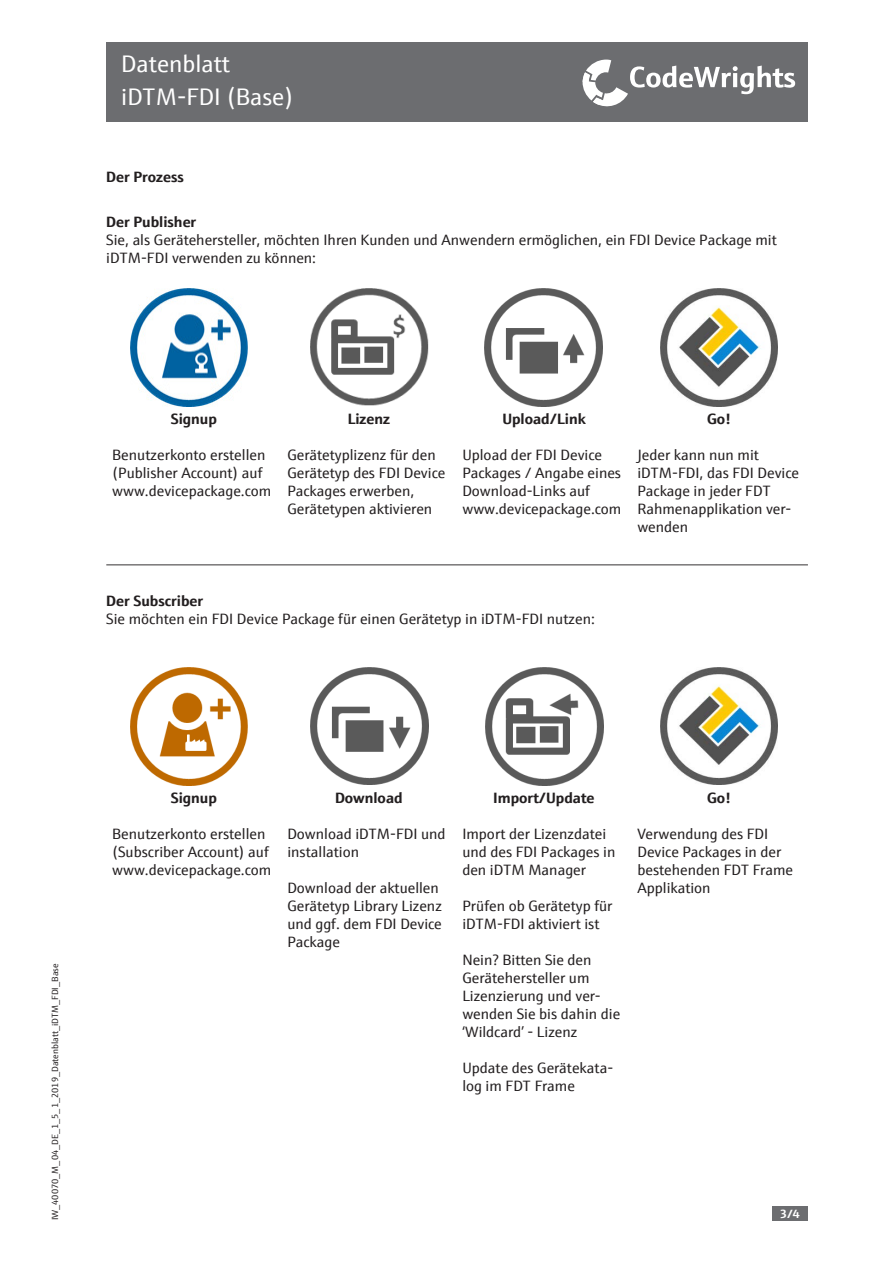
<style>
.page{position:relative;width:893px;height:1263px;background:#fff}
.page>*{position:absolute;margin:0;border:0;box-sizing:border-box;transform-origin:0 0}
.t1{font:24px/33px "E+H Sans";color:#fff}
.t2{font:15px/18px "E+H Sans";color:#231f20}
.t3{font:700 15px "E+H Sans";color:#231f20}
.t4{font:700 12px "E+H Sans";color:#fff}
.t5{font:9px "E+H Sans";color:#231f20}
</style>
<div class="page">
<hr style="left:106px;top:564px;width:702px;height:1px;background:#787677">
<div style="left:772px;top:1205px;width:36px;height:15px;background:#6c6d70"></div>
<div style="left:106px;top:43px;width:702px;height:79px;background:#6c6d70"></div>
<svg style="left:583px;top:60px;width:212px;height:46px"></svg>
<img style="left:130px;top:667px;width:118px;height:118px">
<img style="left:311px;top:667px;width:117px;height:118px">
<img style="left:485px;top:667px;width:118px;height:118px">
<img style="left:660px;top:667px;width:117px;height:118px">
<img style="left:130px;top:289px;width:118px;height:117px">
<img style="left:311px;top:289px;width:117px;height:117px">
<img style="left:485px;top:289px;width:117px;height:117px">
<img style="left:660px;top:289px;width:117px;height:117px">
<h1 class="t1" style="left:121px;top:46px;width:174px">Datenblatt iDTM-FDI (Base)</h1>
<p class="t3" style="left:106px;top:165px;width:79px">Der Prozess</p>
<p class="t3" style="left:106px;top:210px;width:92px">Der Publisher</p>
<p class="t2" style="left:106px;top:230px;width:672px">Sie, als Gerätehersteller, möchten Ihren Kunden und Anwendern ermöglichen, ein FDI Device Package mit iDTM-FDI verwenden zu können:</p>
<p class="t3" style="left:171px;top:407px;width:48px">Signup</p>
<p class="t3" style="left:348px;top:407px;width:44px">Lizenz</p>
<p class="t3" style="left:502px;top:407px;width:84px">Upload/Link</p>
<p class="t3" style="left:707px;top:407px;width:25px">Go!</p>
<p class="t2" style="left:112px;top:445px;width:161px">Benutzerkonto erstellen (Publisher Account) auf www.devicepackage.com</p>
<p class="t2" style="left:287px;top:445px;width:159px">Gerätetyplizenz für den<br>Gerätetyp des FDI Device<br>Packages erwerben,<br>Gerätetypen aktivieren</p>
<p class="t2" style="left:462px;top:445px;width:161px">Upload der FDI Device<br>Packages / Angabe eines<br>Download-Links auf www.devicepackage.com</p>
<p class="t2" style="left:637px;top:445px;width:163px">Jeder kann nun mit iDTM-FDI, das FDI Device<br>Package in jeder FDT<br>Rahmenapplikation ver&shy;wenden</p>
<p class="t3" style="left:106px;top:589px;width:98px">Der Subscriber</p>
<p class="t2" style="left:106px;top:609px;width:490px">Sie möchten ein FDI Device Package für einen Gerätetyp in iDTM-FDI nutzen:</p>
<p class="t5" style="left:48px;top:1220px;width:258px;rotate:-90deg">IW_40070_M_04_DE_1_5_1_2019_Datenblatt_iDTM_FDI_Base</p>
<p class="t3" style="left:171px;top:786px;width:48px">Signup</p>
<p class="t3" style="left:335px;top:786px;width:69px">Download</p>
<p class="t3" style="left:493px;top:786px;width:103px">Import/Update</p>
<p class="t3" style="left:707px;top:786px;width:25px">Go!</p>
<p class="t2" style="left:112px;top:823px;width:161px">Benutzerkonto erstellen (Subscriber Account) auf www.devicepackage.com</p>
<p class="t2" style="left:287px;top:823px;width:160px">Download iDTM-FDI und installation</p>
<p class="t2" style="left:287px;top:877px;width:156px">Download der aktuellen<br>Gerätetyp Library Lizenz und ggf. dem FDI Device<br>Package</p>
<p class="t2" style="left:462px;top:823px;width:155px">Import der Lizenzdatei und des FDI Packages in den iDTM Manager</p>
<p class="t2" style="left:462px;top:895px;width:152px">Prüfen ob Gerätetyp für iDTM-FDI aktiviert ist</p>
<p class="t2" style="left:462px;top:949px;width:159px">Nein? Bitten Sie den<br>Gerätehersteller um<br>Lizenzierung und ver&shy;wenden Sie bis dahin die ‘Wildcard’ - Lizenz</p>
<p class="t2" style="left:462px;top:1057px;width:152px">Update des Gerätekata&shy;log im FDT Frame</p>
<p class="t2" style="left:637px;top:823px;width:157px">Verwendung des FDI<br>Device Packages in der bestehenden FDT Frame<br>Applikation</p>
<p class="t4" style="left:780px;top:1204px;width:21px">3/4</p>
</div>
